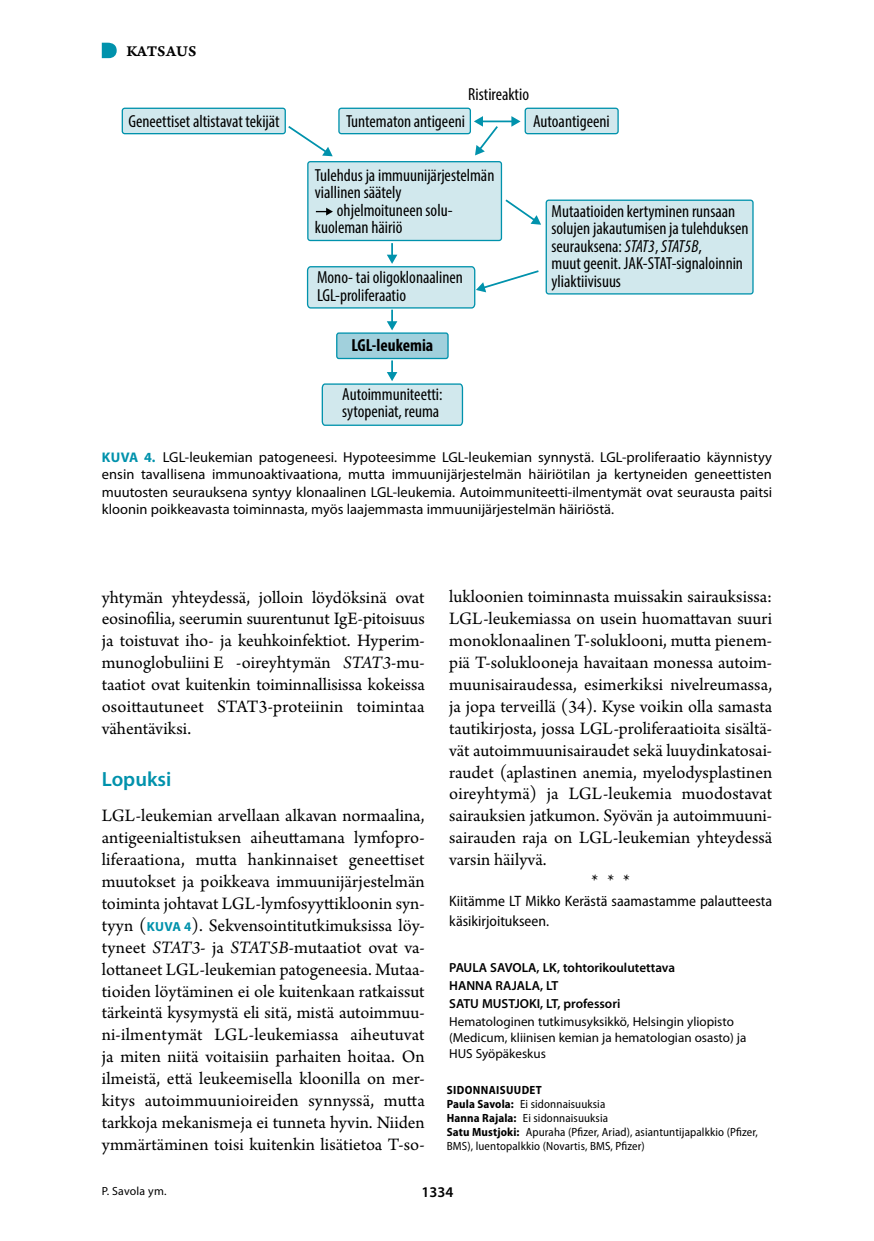
<style>
.page{position:relative;width:874px;height:1241px;background:#fff}
.page>*{position:absolute;margin:0;border:0;box-sizing:border-box;transform-origin:0 0}
.t1{font:600 20.65px "Myriad Pro";color:#0092ac}
.t2{font:18.38px/21.9px "Arno Pro";color:#000;text-align:justify}
.t3{font:condensed 17.5px/17.5px "Myriad Pro";color:#000}
.t4{font:700 condensed 17.5px "Myriad Pro";color:#000}
.t5{font:15.75px "Arno Pro Smbd Caption";letter-spacing:.005em;color:#000}
.t6{font:semi-condensed 15.05px/19.2px "Myriad Pro";color:#000}
.t7{font:600 14.88px "Myriad Pro";color:#000}
.t8{font:14.35px/17.5px "Myriad Pro";color:#000;text-align:justify}
.t9{font:13.12px/15.8px "Myriad Pro";color:#000}
.t10{font:600 13.12px/18.2px "Myriad Pro";color:#000}
.t11{font:semi-condensed 11.9px/14px "Myriad Pro";letter-spacing:.01em;color:#000}
.t12{font:11.9px "Myriad Pro";letter-spacing:.02em;color:#000}
.s1{font-style:italic}
.s2{font-weight:700;font-size:14px;color:#0092ac}
.s3{font-family:"Myriad Pro";font-weight:700;font-size:13.12px;color:#0092ac}
.s4{font-weight:700}
</style>
<div class="page">
<div style="left:308px;top:162px;width:193px;height:78px;background:#d1e8ed;border-radius:2px"></div>
<div style="left:307px;top:161px;width:195px;height:80px;border:1px solid #0092ac;border-radius:2px"></div>
<div style="left:546px;top:200px;width:206px;height:94px;background:#d1e8ed;border-radius:3px"></div>
<div style="left:545px;top:199px;width:208px;height:95px;border:1px solid #0092ac;border-radius:3px"></div>
<div style="left:122px;top:108px;width:163px;height:26px;background:#d1e8ed;border-radius:2px"></div>
<div style="left:122px;top:108px;width:164px;height:26px;border:1px solid #0092ac;border-radius:2px"></div>
<div style="left:339px;top:108px;width:131px;height:26px;background:#d1e8ed;border-radius:2px"></div>
<div style="left:338px;top:108px;width:133px;height:26px;border:1px solid #0092ac;border-radius:2px"></div>
<div style="left:336px;top:333px;width:112px;height:25px;background:#a1d0dc;border-radius:2px"></div>
<div style="left:336px;top:332px;width:112px;height:27px;border:1px solid #0092ac;border-radius:2px"></div>
<div style="left:525px;top:108px;width:92px;height:26px;background:#d1e8ed;border-radius:2px"></div>
<div style="left:524px;top:108px;width:94px;height:26px;border:1px solid #0092ac;border-radius:2px"></div>
<svg style="left:288px;top:126px;width:44px;height:30px"></svg>
<svg style="left:321px;top:360px;width:142px;height:66px"></svg>
<svg style="left:505px;top:199px;width:35px;height:26px"></svg>
<svg style="left:306px;top:243px;width:233px;height:87px"></svg>
<hr style="left:481px;top:120px;width:31px;height:2px;background:#0092ac">
<svg style="left:511px;top:116px;width:9px;height:11px"></svg>
<svg style="left:474px;top:116px;width:25px;height:39px"></svg>
<svg style="left:316px;top:208px;width:17px;height:7px"></svg>
<svg style="left:102px;top:43px;width:15px;height:15px"></svg>
<p class="t5" style="left:126px;top:41px;width:71px">KATSAUS</p>
<p class="t3" style="left:468px;top:86px;width:62px">Ristireaktio</p>
<p class="t3" style="left:128px;top:112px;width:153px">Geneettiset altistavat tekijät</p>
<p class="t3" style="left:346px;top:112px;width:120px">Tuntematon antigeeni</p>
<p class="t3" style="left:533px;top:112px;width:78px">Autoantigeeni</p>
<p class="t3" style="left:315px;top:166px;width:181px">Tulehdus ja immuunijärjestelmän</p>
<p class="t3" style="left:315px;top:184px;width:88px">viallinen säätely</p>
<p class="t3" style="left:337px;top:201px;width:117px">ohjelmoituneen solu-</p>
<p class="t3" style="left:315px;top:219px;width:89px">kuoleman häiriö</p>
<p class="t3" style="left:317px;top:268px;width:147px">Mono- tai oligoklonaalinen<br>LGL-proliferaatio</p>
<p class="t4" style="left:351px;top:334px;width:83px">LGL-leukemia</p>
<p class="t3" style="left:342px;top:385px;width:102px">Autoimmuniteetti: sytopeniat, reuma</p>
<p class="t3" style="left:551px;top:202px;width:198px">Mutaatioiden kertyminen runsaan solujen jakautumisen ja tulehduksen seurauksena: <span class="s1">STAT3</span>, <span class="s1">STAT5B</span>,<br>muut geenit. JAK-STAT-signaloinnin yliaktiivisuus</p>
<p class="t8" style="left:102px;top:447px;width:671px"><span class="s2">KUVA 4.</span> LGL-leukemian patogeneesi. Hypoteesimme LGL-leukemian synnystä. LGL-proliferaatio käynnistyy ensin tavallisena immunoaktivaationa, mutta immuunijärjestelmän häiriötilan ja kertyneiden geneettisten muutosten seurauksena syntyy klonaalinen LGL-leukemia. Autoimmuniteetti-ilmentymät ovat seurausta paitsi kloonin poikkeavasta toiminnasta, myös laajemmasta immuunijärjestelmän häiriöstä.</p>
<p class="t2" style="left:102px;top:587px;width:324px">yhtymän yhteydessä, jolloin löydöksinä ovat eosinofilia, seerumin suurentunut IgE-pitoisuus ja toistuvat iho- ja keuhkoinfektiot. Hyperim&shy;munoglobuliini E ‑oireyhtymän <span class="s1">STAT3</span>-mu&shy;taatiot ovat kuitenkin toiminnallisissa kokeissa osoittautuneet STAT3-proteiinin toimintaa vähentäviksi.</p>
<p class="t1" style="left:102px;top:766px;width:71px">Lopuksi</p>
<p class="t2" style="left:102px;top:805px;width:324px">LGL-leukemian arvellaan alkavan normaalina, antigeenialtistuksen aiheuttamana lymfopro&shy;liferaationa, mutta hankinnaiset geneettiset muutokset ja poikkeava immuunijärjestelmän toiminta johtavat LGL-lymfosyyttikloonin syn&shy;tyyn (<span class="s3">KUVA 4</span>). Sekvensointitutkimuksissa löy&shy;tyneet <span class="s1">STAT3-</span> ja <span class="s1">STAT5B</span>-mutaatiot ovat va&shy;lottaneet LGL-leukemian patogeneesia. Mutaa&shy;tioiden löytäminen ei ole kuitenkaan ratkaissut tärkeintä kysymystä eli sitä, mistä autoimmuu&shy;ni-ilmentymät LGL-leukemiassa aiheutuvat ja miten niitä voitaisiin parhaiten hoitaa. On ilmeistä, että leukeemisella kloonilla on mer&shy;kitys autoimmuunioireiden synnyssä, mutta tarkkoja mekanismeja ei tunneta hyvin. Niiden ymmärtäminen toisi kuitenkin lisätietoa T-so-</p>
<p class="t2" style="left:449px;top:587px;width:324px">lukloonien toiminnasta muissakin sairauksissa:</p>
<p class="t2" style="left:449px;top:608px;width:324px">LGL-leukemiassa on usein huomattavan suuri</p>
<p class="t2" style="left:449px;top:630px;width:324px">monoklonaalinen T-soluklooni, mutta pienem-</p>
<p class="t2" style="left:449px;top:652px;width:324px">piä T-soluklooneja havaitaan monessa autoim-</p>
<p class="t2" style="left:449px;top:674px;width:324px">muunisairaudessa, esimerkiksi nivelreumassa,</p>
<p class="t2" style="left:449px;top:696px;width:324px">ja jopa terveillä (34). Kyse voikin olla samasta</p>
<p class="t2" style="left:449px;top:718px;width:324px">tautikirjosta, jossa LGL-proliferaatioita sisältä-</p>
<p class="t2" style="left:449px;top:740px;width:324px">vät autoimmuunisairaudet sekä luuydinkatosai-</p>
<p class="t2" style="left:449px;top:761px;width:324px">raudet (aplastinen anemia, myelodysplastinen</p>
<p class="t2" style="left:449px;top:783px;width:324px">oireyhtymä) ja LGL-leukemia muodostavat</p>
<p class="t2" style="left:449px;top:805px;width:323px">sairauksien jatkumon. Syövän ja autoimmuuni-</p>
<p class="t2" style="left:449px;top:827px;width:324px">sairauden raja on LGL-leukemian yhteydessä</p>
<p class="t2" style="left:449px;top:849px;width:99px">varsin häilyvä.</p>
<p class="t2" style="left:591px;top:871px;width:40px">***</p>
<p class="t6" style="left:449px;top:891px;width:324px">Kiitämme LT Mikko Kerästä saamastamme palautteesta käsikirjoitukseen.</p>
<p class="t10" style="left:449px;top:957px;width:227px">PAULA SAVOLA, LK, tohtorikoulutettava<br>HANNA RAJALA, LT<br>SATU MUSTJOKI, LT, professori</p>
<p class="t9" style="left:449px;top:1013px;width:298px">Hematologinen tutkimusyksikkö, Helsingin yliopisto (Medicum, kliinisen kemian ja hematologian osasto) ja<br>HUS Syöpäkeskus</p>
<p class="t11" style="left:446px;top:1082px;width:312px"><span class="s4">SIDONNAISUUDET<br>Paula Savola:</span> Ei sidonnaisuuksia<br><span class="s4">Hanna Rajala:</span> Ei sidonnaisuuksia<br><span class="s4">Satu Mustjoki:</span> Apuraha (Pfizer, Ariad), asiantuntijapalkkio (Pfizer, BMS), luentopalkkio (Novartis, BMS, Pfizer)</p>
<p class="t12" style="left:102px;top:1183px;width:66px">P. Savola ym.</p>
<p class="t7" style="left:421px;top:1182px;width:33px">1334</p>
</div>
